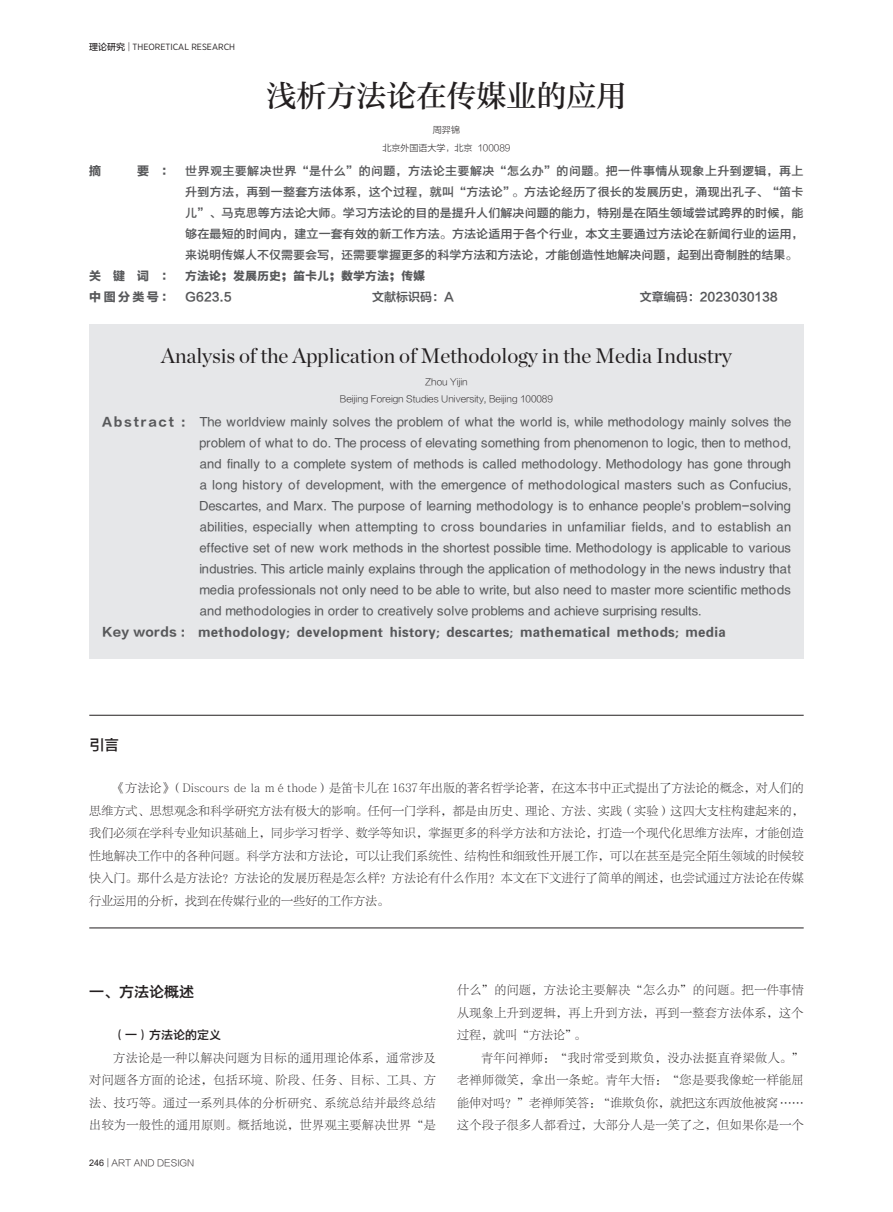
<style>
.page{position:relative;width:893px;height:1212px;background:#fff}
.page>*{position:absolute;margin:0;border:0;box-sizing:border-box;transform-origin:0 0}
.标题{font:30px "FZZHUNYSK GBK1 0";color:#231f20}
.英文标题{font:21px "Chronicle Display";color:#231f20}
.一{font:15px "FZYDZHK GBK1 0";color:#231f20}
.英文摘要{font:12px/21px "FZYDZHK GBK1 0";letter-spacing:.03em;color:#57585a;text-align:justify}
.正文{font:12px/22.5px "FZLTSK GBK1 0";letter-spacing:.035em;color:#231f20;text-align:justify}
.摘要{font:12px/21px "FZYDZHK GBK1 0";color:#57585a;text-align:justify}
.英文关键词{font:12px "FZYDCHK GBK1 0";letter-spacing:.03em;color:#57585a}
.关键词{font:12px "FZYDCHK GBK1 0";color:#57585a}
.中国分类号{font:12px "FZLTZCHK GBK1 0";color:#57585a}
.中国分类号-2{font:12px "FZLTDHK GBK1 0";letter-spacing:.2em;color:#57585a}
.一-2{font:12px "FZYDZHK GBK1 0";color:#231f20}
.摘要-2{font:12px "FZLTDHK GBK1 0";color:#57585a}
.英文单位{font:9px "FZLTXHK GBK1 0";color:#231f20}
.书眉{font:9px "Gotham Narrow";color:#231f20}
.t1{font:9px "FZLTKHK GBK1 0";color:#231f20}
.单位{font:9px "FZLTXHK GBK1 0";color:#231f20}
.英文作者{font:9px "FZLTXHK GBK1 0";color:#231f20}
.作者{font:9px "FZLTXHK GBK1 0";color:#231f20}
.s1{font-family:"FZLTZHUNHK GBK1 0"}
.s2{font-family:"FZLTKHK GBK1 0"}
.s3{font-family:"FZLTDHK GBK1 0"}
.s4{font-family:"FZLTZCHK GBK1 0"}
.s5{font-family:"Arial"}
</style>
<div class="page">
<div style="left:89px;top:324px;width:715px;height:335px;background:#e6e7e9"></div>
<hr style="left:89px;top:927px;width:715px;height:1px;background:#231f20">
<hr style="left:89px;top:715px;width:715px;height:1px;background:#231f20">
<p class="书眉" style="left:89px;top:41px;width:147px"><span class="s1">理论研究</span> <span class="s2">|</span> THEORETICAL RESEARCH</p>
<p class="标题" style="left:266px;top:78px;width:362px">浅析方法论在传媒业的应用</p>
<p class="作者" style="left:433px;top:124px;width:28px">周羿锦</p>
<p class="单位" style="left:382px;top:142px;width:130px">北京外国语大学，北京 100089</p>
<p class="摘要-2" style="left:89px;top:165px;width:14px">摘</p>
<p class="摘要" style="left:185px;top:161px;width:620px;text-indent:-48px"><span class="s3">要 ：</span> 世界观主要解决世界“是什么”的问题，方法论主要解决“怎么办”的问题。把一件事情从现象上升到逻辑，再上升到方法，再到一整套方法体系，这个过程，就叫“方法论”。方法论经历了很长的发展历史，涌现出孔子、“笛卡儿”、马克思等方法论大师。学习方法论的目的是提升人们解决问题的能力，特别是在陌生领域尝试跨界的时候，能够在最短的时间内，建立一套有效的新工作方法。方法论适用于各个行业，本文主要通过方法论在新闻行业的运用，来说明传媒人不仅需要会写，还需要掌握更多的科学方法和方法论，才能创造性地解决问题，起到出奇制胜的结果。</p>
<p class="关键词" style="left:89px;top:270px;width:337px"><span class="s3">关 键 词 ：</span> 方法论；发展历史；笛卡儿；数学方法；传媒</p>
<p class="中国分类号-2" style="left:89px;top:291px;width:144px">中图分类号： <span class="s4">G623.5</span></p>
<p class="中国分类号" style="left:372px;top:291px;width:83px">文献标识码：A</p>
<p class="中国分类号" style="left:640px;top:291px;width:140px">文章编码：2023030138</p>
<p class="英文标题" style="left:161px;top:340px;width:572px">Analysis of the Application of Methodology in the Media Industry</p>
<p class="英文作者" style="left:425px;top:377px;width:44px">Zhou Yijin</p>
<p class="英文单位" style="left:340px;top:394px;width:215px">Beijing Foreign Studies University, Beijing 100089</p>
<p class="英文摘要" style="left:200px;top:412px;width:593px;text-indent:-98px"><span class="s3">Abstract :</span> The worldview mainly solves the problem of what the world is, while methodology mainly solves the problem of what to do. The process of elevating something from phenomenon to logic, then to method, and finally to a complete system of methods is called methodology. Methodology has gone through a long history of development, with the emergence of methodological masters such as Confucius, Descartes, and Marx. The purpose of learning methodology is to enhance people's problem-solving abilities, especially when attempting to cross boundaries in unfamiliar fields, and to establish an effective set of new work methods in the shortest possible time. Methodology is applicable to various industries. This article mainly explains through the application of methodology in the news industry that media professionals not only need to be able to write, but also need to master more scientific methods and methodologies in order to creatively solve problems and achieve surprising results.</p>
<p class="英文关键词" style="left:102px;top:625px;width:625px"><span class="s3">Key words :</span> methodology; development history; descartes; mathematical methods; media</p>
<p class="一" style="left:89px;top:736px;width:32px">引言</p>
<p class="正文" style="left:89px;top:777px;width:716px;text-indent:24px">《方法论》（Discours de la méthode）是笛卡儿在 1637年出版的著名哲学论著，在这本书中正式提出了方法论的概念，对人们的思维方式、思想观念和科学研究方法有极大的影响。任何一门学科，都是由历史、理论、方法、实践（实验）这四大支柱构建起来的，我们必须在学科专业知识基础上，同步学习哲学、数学等知识，掌握更多的科学方法和方法论，打造一个现代化思维方法库，才能创造性地解决工作中的各种问题。科学方法和方法论，可以让我们系统性、结构性和细致性开展工作，可以在甚至是完全陌生领域的时候较快入门。那什么是方法论？方法论的发展历程是怎么样？方法论有什么作用？本文在下文进行了简单的阐述，也尝试通过方法论在传媒行业运用的分析，找到在传媒行业的一些好的工作方法。</p>
<p class="一" style="left:89px;top:983px;width:106px">一、方法论概述</p>
<p class="一-2" style="left:113px;top:1029px;width:109px">（一）方法论的定义</p>
<p class="正文" style="left:89px;top:1047px;width:348px;text-indent:24px">方法论是一种以解决问题为目标的通用理论体系，通常涉及对问题各方面的论述，包括环境、阶段、任务、目标、工具、方法、技巧等。通过一系列具体的分析研究、系统总结并最终总结出较为一般性的通用原则。概括地说，世界观主要解决世界“是</p>
<p class="t1" style="left:89px;top:1158px;width:107px"><span class="s5">246</span> | ART AND DESIGN</p>
<p class="正文" style="left:457px;top:979px;width:348px">什么”的问题，方法论主要解决“怎么办”的问题。把一件事情从现象上升到逻辑，再上升到方法，再到一整套方法体系，这个过程，就叫“方法论”。</p>
<p class="正文" style="left:457px;top:1047px;width:348px;text-indent:24px">青年问禅师：“我时常受到欺负，没办法挺直脊梁做人。”老禅师微笑，拿出一条蛇。青年大悟：“您是要我像蛇一样能屈能伸对吗？”老禅师笑答：“谁欺负你，就把这东西放他被窝……这个段子很多人都看过，大部分人是一笑了之，但如果你是一个</p>
</div>
